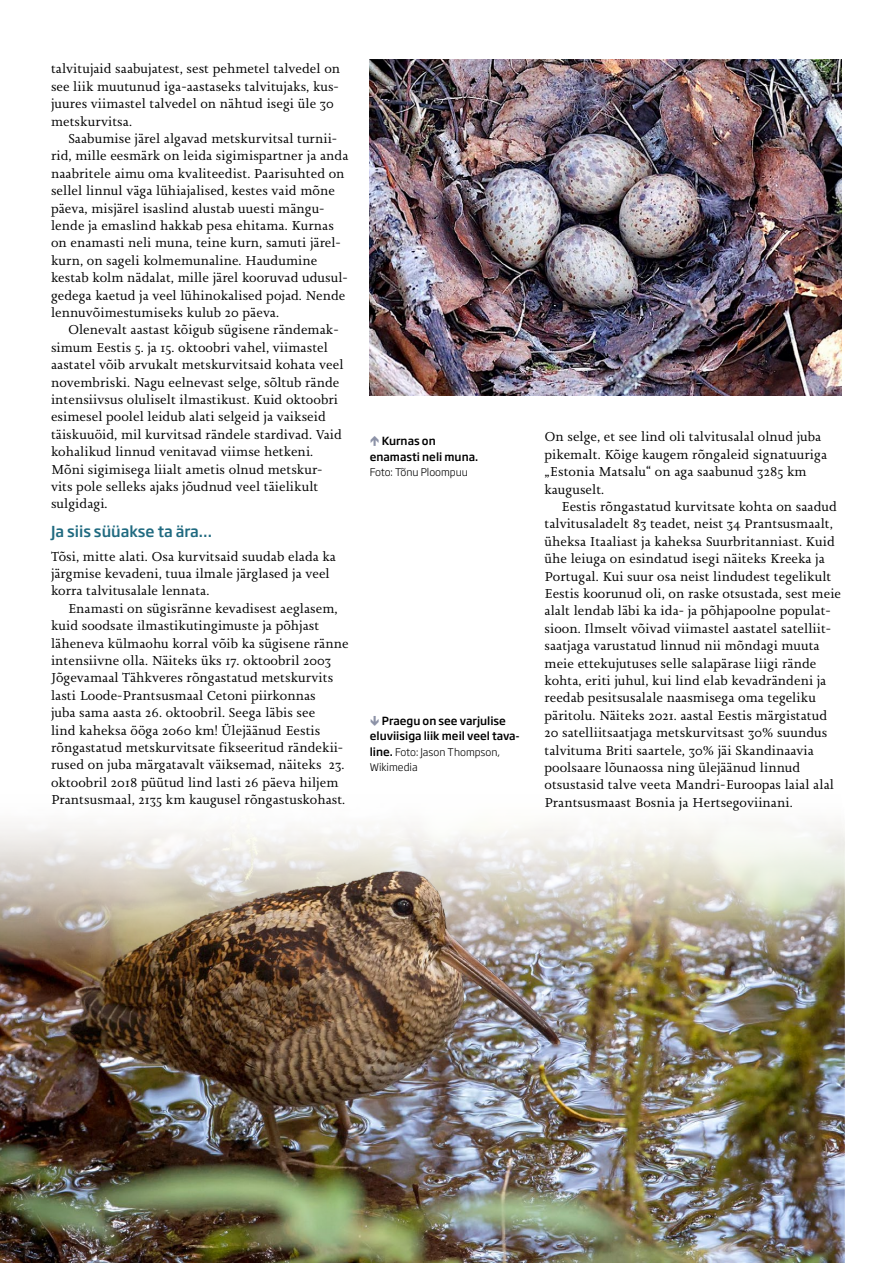
<style>
.page{position:relative;width:893px;height:1263px;background:#fff}
.page>*{position:absolute;margin:0;border:0;box-sizing:border-box;transform-origin:0 0}
.Pealkiri_2_alapealki{font:500 15px "Soho Gothic Pro";color:#206a80}
.Tekst_taandega{font:13.5px/17.4px "Joanna Nova W06";letter-spacing:.005em;color:#000}
.Tekst_0{font:13.5px/17.4px "Joanna Nova W06";letter-spacing:.005em;color:#000}
.Foto_allkiri_noolega{font:500 11.1px/15.6px "Soho Gothic Pro";color:#000;text-align:center}
.Foto_allkiri_noolega-2{font:300 10.5px/15.6px "Soho Gothic Pro";color:#000}
.Foto_autor{font:300 10.5px "Soho Gothic Pro";color:#000}
.s1{font-weight:500;font-size:11.1px}
</style>
<div class="page">
<img style="left:0;top:835px;width:844px;height:428px">
<img style="left:370px;top:60px;width:472px;height:335px">
<p class="Tekst_0" style="left:51px;top:60px;width:291px">talvitujaid saabujatest, sest pehmetel talvedel on see liik muutunud iga-aastaseks talvitujaks, kus&shy;juures viimastel talvedel on nähtud isegi üle 30 metskurvitsa.</p>
<p class="Tekst_taandega" style="left:51px;top:130px;width:299px;text-indent:17px">Saabumise järel algavad metskurvitsal turnii&shy;rid, mille eesmärk on leida sigimispartner ja anda naabritele aimu oma kvaliteedist. Paarisuhted on sellel linnul väga lühiajalised, kestes vaid mõne päeva, misjärel isaslind alustab uuesti mängu&shy;lende ja emaslind hakkab pesa ehitama. Kurnas on enamasti neli muna, teine kurn, samuti järel&shy;kurn, on sageli kolmemunaline. Haudumine kestab kolm nädalat, mille järel kooruvad udusul&shy;gedega kaetud ja veel lühinokalised pojad. Nende lennuvõimestumiseks kulub 20 päeva.</p>
<p class="Tekst_taandega" style="left:51px;top:321px;width:294px;text-indent:17px">Olenevalt aastast kõigub sügisene rändemak&shy;simum Eestis 5. ja 15. oktoobri vahel, viimastel aastatel võib arvukalt metskurvitsaid kohata veel novembriski. Nagu eelnevast selge, sõltub rände intensiivsus oluliselt ilmastikust. Kuid oktoobri esimesel poolel leidub alati selgeid ja vaikseid täiskuuöid, mil kurvitsad rändele stardivad. Vaid kohalikud linnud venitavad viimse hetkeni.<br>Mõni sigimisega liialt ametis olnud metskur&shy;vits pole selleks ajaks jõudnud veel täielikult sulgidagi.</p>
<p class="Pealkiri_2_alapealki" style="left:51px;top:520px;width:163px">Ja siis süüakse ta ära…</p>
<p class="Tekst_0" style="left:51px;top:547px;width:287px">Tõsi, mitte alati. Osa kurvitsaid suudab elada ka järgmise kevadeni, tuua ilmale järglased ja veel korra talvitusalale lennata.</p>
<p class="Tekst_taandega" style="left:51px;top:599px;width:299px;text-indent:17px">Enamasti on sügisränne kevadisest aeglasem, kuid soodsate ilmastikutingimuste ja põhjast läheneva külmaohu korral võib ka sügisene ränne intensiivne olla. Näiteks üks 17. oktoobril 2003<br>Jõgevamaal Tähkveres rõngastatud metskurvits lasti Loode-Prantsusmaal Cetoni piirkonnas<br>juba sama aasta 26. oktoobril. Seega läbis see<br>lind kaheksa ööga 2060 km! Ülejäänud Eestis rõngastatud metskurvitsate fikseeritud rändekii&shy;rused on juba märgatavalt väiksemad, näiteks 23. oktoobril 2018 püütud lind lasti 26 päeva hiljem Prantsusmaal, 2135 km kaugusel rõngastuskohast.</p>
<p class="Foto_allkiri_noolega" style="left:370px;top:432px;width:110px;text-align:left;text-indent:12px">Kurnas on enamasti neli muna.</p>
<p class="Foto_autor" style="left:370px;top:464px;width:100px">Foto: Tõnu Ploompuu</p>
<p class="Foto_allkiri_noolega" style="left:370px;top:712px;width:152px">Praegu on see varjulise eluviisiga liik meil veel tava-</p>
<p class="Foto_allkiri_noolega-2" style="left:370px;top:743px;width:132px"><span class="s1">line.</span> Foto: Jason Thompson,<br>Wikimedia</p>
<p class="Tekst_taandega" style="left:544px;top:428px;width:284px">On selge, et see lind oli talvitusalal olnud juba pikemalt. Kõige kaugem rõngaleid signatuuriga „Estonia Matsalu“ on aga saabunud 3285 km kauguselt.</p>
<p class="Tekst_taandega" style="left:544px;top:498px;width:298px;text-indent:17px">Eestis rõngastatud kurvitsate kohta on saadud talvitusaladelt 83 teadet, neist 34 Prantsusmaalt, üheksa Itaaliast ja kaheksa Suurbritanniast. Kuid ühe leiuga on esindatud isegi näiteks Kreeka ja Portugal. Kui suur osa neist lindudest tegelikult Eestis koorunud oli, on raske otsustada, sest meie alalt lendab läbi ka ida- ja põhjapoolne populat&shy;sioon. Ilmselt võivad viimastel aastatel satelliit&shy;saatjaga varustatud linnud nii mõndagi muuta meie ettekujutuses selle salapärase liigi rände kohta, eriti juhul, kui lind elab kevadrändeni ja reedab pesitsusalale naasmisega oma tegeliku päritolu. Näiteks 2021. aastal Eestis märgistatud 20 satelliitsaatjaga metskurvitsast 30% suundus talvituma Briti saartele, 30% jäi Skandinaavia poolsaare lõunaossa ning ülejäänud linnud otsustasid talve veeta Mandri-Euroopas laial alal Prantsusmaast Bosnia ja Hertsegoviinani.</p>
</div>
